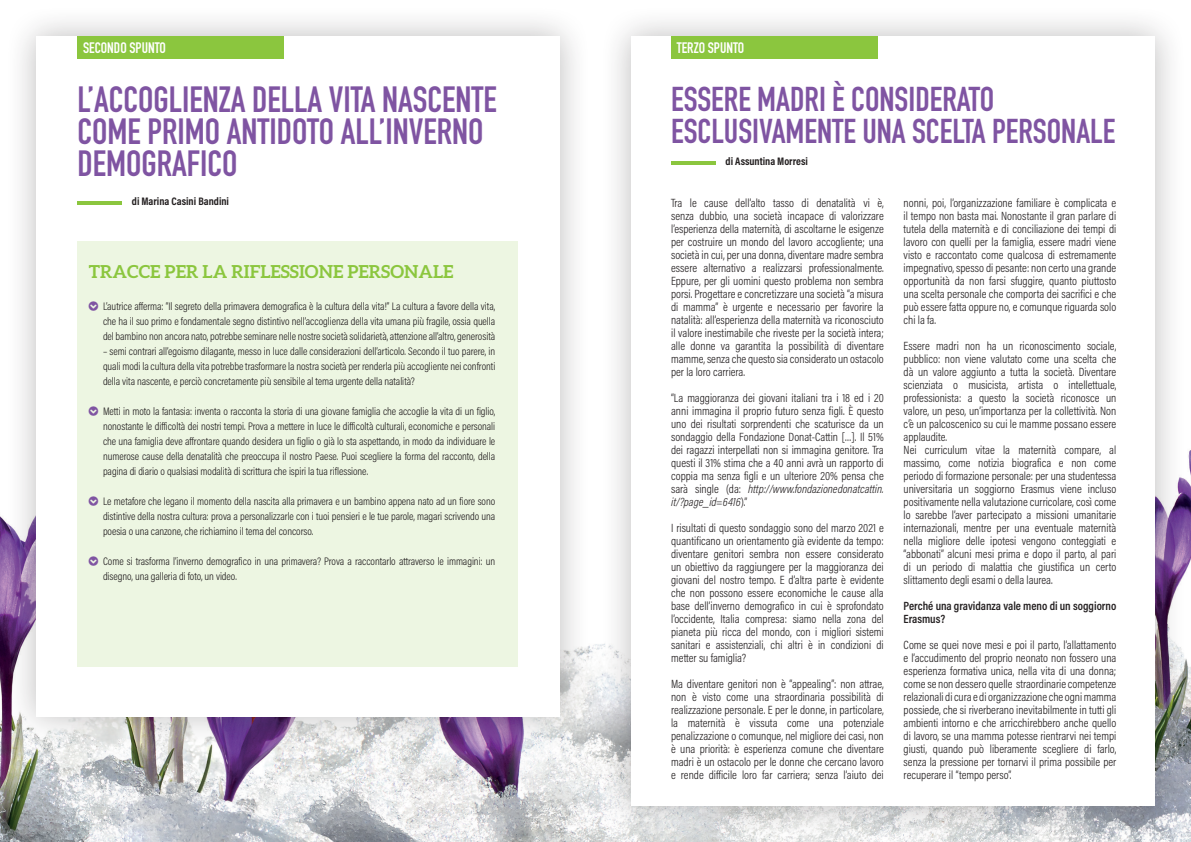
<style>
.page{position:relative;width:1191px;height:842px;background:#fff}
.page>*{position:absolute;margin:0;border:0;box-sizing:border-box;transform-origin:0 0}
.t1{font:700 36px/32px "DIN Condensed";color:#7f54a2}
.t2{font:700 34px/32px "DIN Condensed";color:#7f54a2}
.t3{font:700 18px "Aleo";color:#8bc63e}
.t4{font:700 15px "DIN Condensed";color:#fff}
.t5{font:300 12px/13px "Acumin Pro Cond";color:#231f20;text-align:justify}
.t6{font:600 12px/13px "Acumin Pro Cond";color:#231f20}
.t7{font:300 11px/15px "Acumin Pro Cond";letter-spacing:-.005em;color:#231f20;text-align:justify}
.t8{font:700 11px "Acumin Pro Cond";color:#231f20}
.s1{font-style:italic}
</style>
<div class="page">
<img style="left:0;top:450px;width:1191px;height:392px">
<div style="left:4px;top:4px;width:587px;height:744px;background:#231f20;opacity:.3"></div>
<div style="left:36px;top:36px;width:523px;height:680px;background:#fff"></div>
<div style="left:77px;top:241px;width:441px;height:425px;background:#edf6e2"></div>
<div style="left:600px;top:4px;width:586px;height:834px;background:#231f20;opacity:.3"></div>
<div style="left:631px;top:36px;width:524px;height:770px;background:#fff"></div>
<div style="left:77px;top:36px;width:206px;height:23px;background:#8bc63e"></div>
<hr style="left:77px;top:201px;width:45px;height:4px;background:#8bc63e">
<div style="left:671px;top:36px;width:206px;height:23px;background:#8bc63e"></div>
<hr style="left:671px;top:161px;width:45px;height:3px;background:#8bc63e">
<p class="t4" style="left:83px;top:37px;width:84px">SECONDO SPUNTO</p>
<h1 class="t1" style="left:77px;top:83px;width:421px">L’ACCOGLIENZA DELLA VITA NASCENTE<br>COME PRIMO ANTIDOTO ALL’INVERNO<br>DEMOGRAFICO</h1>
<p class="t8" style="left:132px;top:194px;width:99px">di Marina Casini Bandini</p>
<h3 class="t3" style="left:89px;top:261px;width:366px">TRACCE PER LA RIFLESSIONE PERSONALE</h3>
<p class="t7" style="left:103px;top:299px;width:394px">L’autrice afferma: “Il segreto della primavera demografica è la cultura della vita!” La cultura a favore della vita, che ha il suo primo e fondamentale segno distintivo nell’accoglienza della vita umana più fragile, ossia quella del bambino non ancora nato, potrebbe seminare nelle nostre società solidarietà, attenzione all’altro, generosità</p>
<p class="t7" style="left:103px;top:344px;width:394px">– semi contrari all’egoismo dilagante, messo in luce dalle considerazioni dell’articolo. Secondo il tuo parere, in quali modi la cultura della vita potrebbe trasformare la nostra società per renderla più accogliente nei confronti della vita nascente, e perciò concretamente più sensibile al tema urgente della natalità?</p>
<p class="t7" style="left:103px;top:404px;width:394px">Metti in moto la fantasia: inventa o racconta la storia di una giovane famiglia che accoglie la vita di un figlio, nonostante le difficoltà dei nostri tempi. Prova a mettere in luce le difficoltà culturali, economiche e personali che una famiglia deve affrontare quando desidera un figlio o già lo sta aspettando, in modo da individuare le numerose cause della denatalità che preoccupa il nostro Paese. Puoi scegliere la forma del racconto, della pagina di diario o qualsiasi modalità di scrittura che ispiri la tua riflessione.</p>
<p class="t7" style="left:103px;top:494px;width:394px">Le metafore che legano il momento della nascita alla primavera e un bambino appena nato ad un fiore sono distintive della nostra cultura: prova a personalizzarle con i tuoi pensieri e le tue parole, magari scrivendo una poesia o una canzone, che richiamino il tema del concorso.</p>
<p class="t7" style="left:103px;top:554px;width:394px">Come si trasforma l’inverno demografico in una primavera? Prova a raccontarlo attraverso le immagini: un disegno, una galleria di foto, un video.</p>
<p class="t4" style="left:677px;top:37px;width:69px">TERZO SPUNTO</p>
<h2 class="t2" style="left:671px;top:82px;width:446px">ESSERE MADRI È CONSIDERATO<br>ESCLUSIVAMENTE UNA SCELTA PERSONALE</h2>
<p class="t8" style="left:725px;top:153px;width:84px">di Assuntina Morresi</p>
<p class="t5" style="left:671px;top:196px;width:214px">Tra le cause dell’alto tasso di denatalità vi è, senza dubbio, una società incapace di valorizzare l’esperienza della maternità, di ascoltarne le esigenze per costruire un mondo del lavoro accogliente; una società in cui, per una donna, diventare madre sembra essere alternativo a realizzarsi professionalmente.<br>Eppure, per gli uomini questo problema non sembra porsi. Progettare e concretizzare una società “a misura di mamma” è urgente e necessario per favorire la natalità: all’esperienza della maternità va riconosciuto il valore inestimabile che riveste per la società intera; alle donne va garantita la possibilità di diventare mamme, senza che questo sia considerato un ostacolo per la loro carriera.</p>
<p class="t5" style="left:671px;top:391px;width:214px">“La maggioranza dei giovani italiani tra i 18 ed i 20 anni immagina il proprio futuro senza figli. È questo uno dei risultati sorprendenti che scaturisce da un sondaggio della Fondazione Donat-Cattin […]. Il 51% dei ragazzi interpellati non si immagina genitore. Tra questi il 31% stima che a 40 anni avrà un rapporto di coppia ma senza figli e un ulteriore 20% pensa che sarà single (da: <span class="s1">http://www.fondazionedonatcattin. it/?page_id=6416</span>).”</p>
<p class="t5" style="left:671px;top:521px;width:214px">I risultati di questo sondaggio sono del marzo 2021 e quantificano un orientamento già evidente da tempo: diventare genitori sembra non essere considerato un obiettivo da raggiungere per la maggioranza dei giovani del nostro tempo. E d’altra parte è evidente che non possono essere economiche le cause alla base dell’inverno demografico in cui è sprofondato l’occidente, Italia compresa: siamo nella zona del pianeta più ricca del mondo, con i migliori sistemi sanitari e assistenziali, chi altri è in condizioni di metter su famiglia?</p>
<p class="t5" style="left:671px;top:677px;width:214px">Ma diventare genitori non è “appealing”: non attrae, non è visto come una straordinaria possibilità di realizzazione personale. E per le donne, in particolare, la maternità è vissuta come una potenziale penalizzazione o comunque, nel migliore dei casi, non è una priorità: è esperienza comune che diventare madri è un ostacolo per le donne che cercano lavoro e rende difficile loro far carriera; senza l’aiuto dei</p>
<p class="t5" style="left:903px;top:196px;width:214px">nonni, poi, l’organizzazione familiare è complicata e il tempo non basta mai. Nonostante il gran parlare di tutela della maternità e di conciliazione dei tempi di lavoro con quelli per la famiglia, essere madri viene visto e raccontato come qualcosa di estremamente impegnativo, spesso di pesante: non certo una grande opportunità da non farsi sfuggire, quanto piuttosto una scelta personale che comporta dei sacrifici e che può essere fatta oppure no, e comunque riguarda solo chi la fa.</p>
<p class="t5" style="left:903px;top:339px;width:214px;text-align:left">Essere madri non ha un riconoscimento sociale, pubblico: non viene valutato come una scelta che dà un valore aggiunto a tutta la società. Diventare scienziata o musicista, artista o intellettuale, professionista: a questo la società riconosce un valore, un peso, un’importanza per la collettività. Non c’è un palcoscenico su cui le mamme possano essere applaudite.<br>Nei curriculum vitae la maternità compare, al massimo, come notizia biografica e non come periodo di formazione personale: per una studentessa universitaria un soggiorno Erasmus viene incluso positivamente nella valutazione curricolare, così come lo sarebbe l’aver partecipato a missioni umanitarie internazionali, mentre per una eventuale maternità nella migliore delle ipotesi vengono conteggiati e “abbonati” alcuni mesi prima e dopo il parto, al pari di un periodo di malattia che giustifica un certo slittamento degli esami o della laurea.</p>
<p class="t6" style="left:903px;top:599px;width:214px">Perché una gravidanza vale meno di un soggiorno<br>Erasmus?</p>
<p class="t5" style="left:903px;top:638px;width:214px">Come se quei nove mesi e poi il parto, l’allattamento e l’accudimento del proprio neonato non fossero una esperienza formativa unica, nella vita di una donna; come se non dessero quelle straordinarie competenze relazionali di cura e di organizzazione che ogni mamma possiede, che si riverberano inevitabilmente in tutti gli ambienti intorno e che arricchirebbero anche quello di lavoro, se una mamma potesse rientrarvi nei tempi giusti, quando può liberamente scegliere di farlo, senza la pressione per tornarvi il prima possibile per recuperare il “tempo perso”.</p>
</div>
